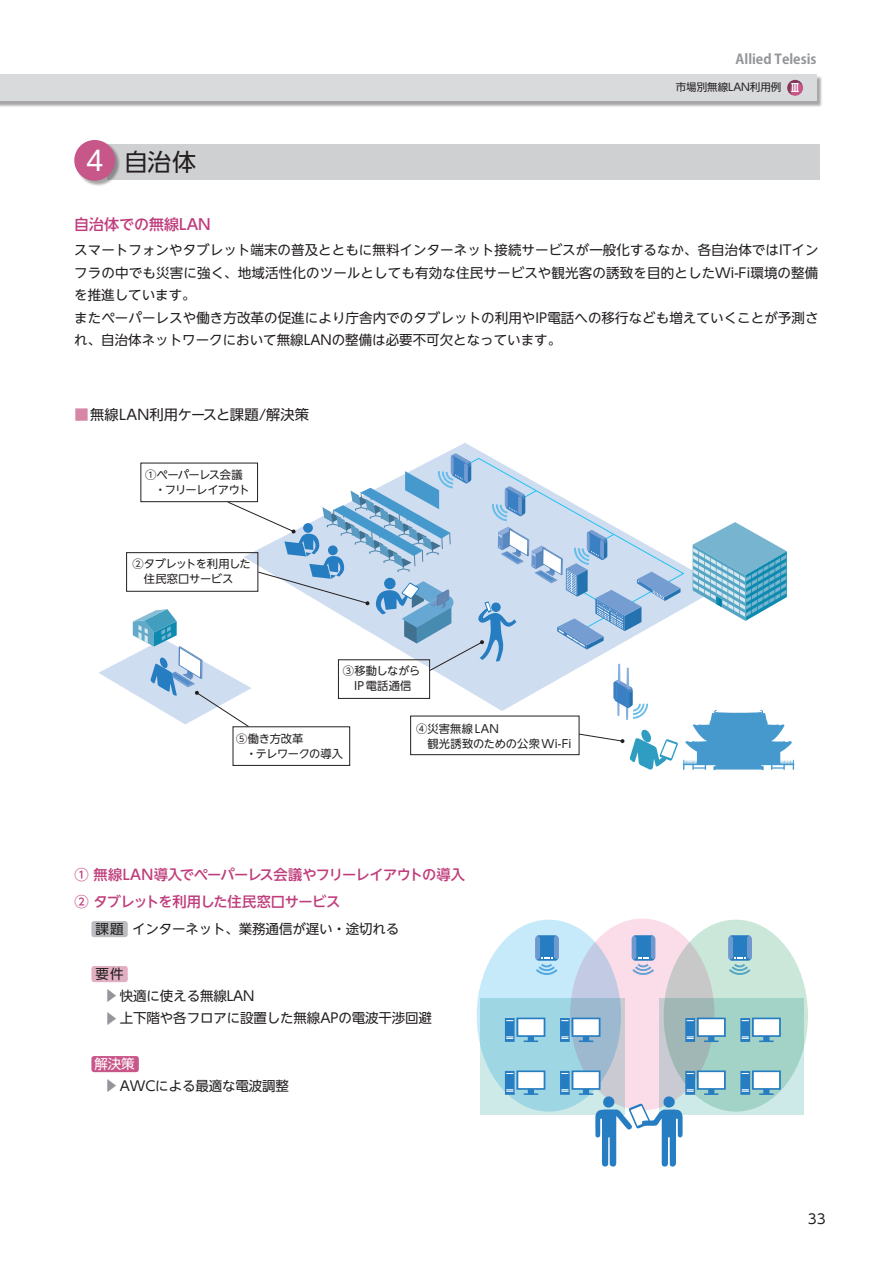
<style>
.page{position:relative;width:893px;height:1263px;background:#fff}
.page>*{position:absolute;margin:0;border:0;box-sizing:border-box;transform-origin:0 0}
.t1{font:24px "UD Shin Go NT Pr 6 N";color:#231f20}
.t2{font:500 15px "UD Shin Go NT Pr 6 N";color:#bf3d7c}
.t3{font:500 14.25px/26.7px "UD Shin Go NT Pr 6 N";letter-spacing:-.035em;color:#bf3d7c}
.t4{font:14.25px "UD Shin Go NT Pr 6 N";letter-spacing:.01em;color:#231f20}
.t5{font:13.5px/22.5px "UD Shin Go NT Pr 6 N";letter-spacing:.005em;color:#231f20}
.t6{font:700 13.5px "Koz Go Pr 6 N";color:#939598}
.t7{font:13.5px "UD Shin M Go Pro";color:#231f20}
.t8{font:11.25px/15px "UD Shin Go NT Pr 6 N";letter-spacing:-.035em;color:#231f20}
.t9{font:11.25px/15px "UD Shin Go NT Pr 6 N";letter-spacing:-.06em;color:#231f20}
.t10{font:11.25px "UD Shin Go NT Pr 6 N";letter-spacing:.01em;color:#231f20}
.t11{font:11.25px/15px "UD Shin Go NT Pr 6 N";letter-spacing:.015em;color:#231f20}
.t12{font:11.25px "UD Shin Go NT Pr 6 N";letter-spacing:-.03em;color:#231f20}
.t13{font:11.25px "UD Shin Go NT Pr 6 N";letter-spacing:.02em;color:#231f20}
.t14{font:11.25px "UD Shin Go NT Pr 6 N";letter-spacing:-.01em;color:#231f20}
.t15{font:10.5px "UD Shin Go NT Pr 6 N";color:#231f20}
.s1{font-size:27px;color:#fff}
.s2{font-weight:500;font-size:11.25px;color:#fff}
.s3{color:#d687a6}
.s4{font-family:"UD Shin M Go Pro";font-size:14.25px;color:#939598}
.s5{color:#fff}
</style>
<div class="page">
<svg style="left:99px;top:453px;width:696px;height:317px"></svg>
<div style="left:570px;top:918px;width:144px;height:192px;background:#fbdde9;border-radius:50%"></div>
<svg style="left:477px;top:920px;width:144px;height:191px;background:#c4e2f4"></svg>
<svg style="left:664px;top:920px;width:144px;height:191px;background:#cae0d5"></svg>
<svg style="left:481px;top:998px;width:144px;height:117px;background:#a6d1de"></svg>
<svg style="left:660px;top:998px;width:144px;height:117px;background:#a9cfc7"></svg>
<svg style="left:535px;top:935px;width:24px;height:40px"></svg>
<svg style="left:632px;top:935px;width:23px;height:40px"></svg>
<svg style="left:728px;top:935px;width:24px;height:40px"></svg>
<svg style="left:505px;top:1017px;width:40px;height:25px"></svg>
<svg style="left:560px;top:1017px;width:40px;height:25px"></svg>
<svg style="left:505px;top:1070px;width:40px;height:25px"></svg>
<svg style="left:685px;top:1017px;width:41px;height:25px"></svg>
<svg style="left:740px;top:1017px;width:41px;height:25px"></svg>
<svg style="left:740px;top:1070px;width:41px;height:25px"></svg>
<svg style="left:560px;top:1070px;width:166px;height:97px"></svg>
<div style="left:0;top:75px;width:822px;height:32px;background:#231f20;opacity:.4"></div>
<div style="left:0;top:74px;width:816px;height:27px;background:#d9dadc"></div>
<div style="left:785px;top:77px;width:20px;height:20px;background:#231f20;opacity:.4"></div>
<div style="left:107px;top:144px;width:712px;height:36px;background:#cfd0d2"></div>
<div style="left:75px;top:141px;width:46px;height:46px;background:#231f20;opacity:.4"></div>
<div style="left:74px;top:140px;width:41px;height:41px;background:#c85789;border-radius:50%"></div>
<div style="left:91px;top:921px;width:37px;height:16px;background:#bcbdc0;border-radius:3px"></div>
<div style="left:91px;top:966px;width:37px;height:16px;background:#e2afc2;border-radius:3px"></div>
<div style="left:91px;top:1056px;width:48px;height:16px;background:#c85789;border-radius:3px"></div>
<h1 class="t1" style="left:86px;top:142px;width:112px"><span class="s1">4</span> 自治体</h1>
<p class="t6" style="left:736px;top:52px;width:82px">Allied Telesis</p>
<p class="t15" style="left:676px;top:79px;width:127px">市場別無線LAN利用例 <span class="s2">Ⅲ</span></p>
<p class="t2" style="left:74px;top:212px;width:138px">自治体での無線LAN</p>
<p class="t5" style="left:74px;top:238px;width:746px">スマートフォンやタブレット端末の普及とともに無料インターネット接続サービスが一般化するなか、各自治体ではITインフラの中でも災害に強く、地域活性化のツールとしても有効な住民サービスや観光客の誘致を目的としたWi-Fi環境の整備を推進しています。<br>またペーパーレスや働き方改革の促進により庁舎内でのタブレットの利用やIP電話への移行なども増えていくことが予測され、自治体ネットワークにおいて無線LANの整備は必要不可欠となっています。</p>
<p class="t4" style="left:74px;top:403px;width:236px"><span class="s3">■</span>無線LAN利用ケースと課題/解決策</p>
<p class="t9" style="left:145px;top:467px;width:106px">①ペーパーレス会議　・フリーレイアウト</p>
<p class="t8" style="left:133px;top:556px;width:120px">②タブレットを利用した　住民窓口サービス</p>
<p class="t11" style="left:343px;top:663px;width:79px">③移動しながら　IP電話通信</p>
<p class="t13" style="left:416px;top:719px;width:84px">④災害無線LAN</p>
<p class="t14" style="left:236px;top:730px;width:69px">⑤働き方改革</p>
<p class="t10" style="left:416px;top:734px;width:157px">　観光誘致のための公衆Wi-Fi</p>
<p class="t12" style="left:236px;top:745px;width:108px">　・テレワークの導入</p>
<p class="t3" style="left:74px;top:861px;width:392px">① 無線LAN導入でペーパーレス会議やフリーレイアウトの導入<br>② タブレットを利用した住民窓口サービス</p>
<p class="t5" style="left:95px;top:917px;width:306px">課題 インターネット、業務通信が遅い・途切れる</p>
<p class="t5" style="left:104px;top:963px;width:329px;line-height:22px;text-indent:-9px">要件<br><span class="s4">▶</span>快適に使える無線LAN<br><span class="s4">▶</span>上下階や各フロアに設置した無線APの電波干渉回避</p>
<p class="t5" style="left:104px;top:1053px;width:186px;line-height:21.6px;text-indent:-10px"><span class="s5">解決策<br></span><span class="s4">▶</span>AWCによる最適な電波調整</p>
<p class="t7" style="left:808px;top:1208px;width:19px">33</p>
</div>
